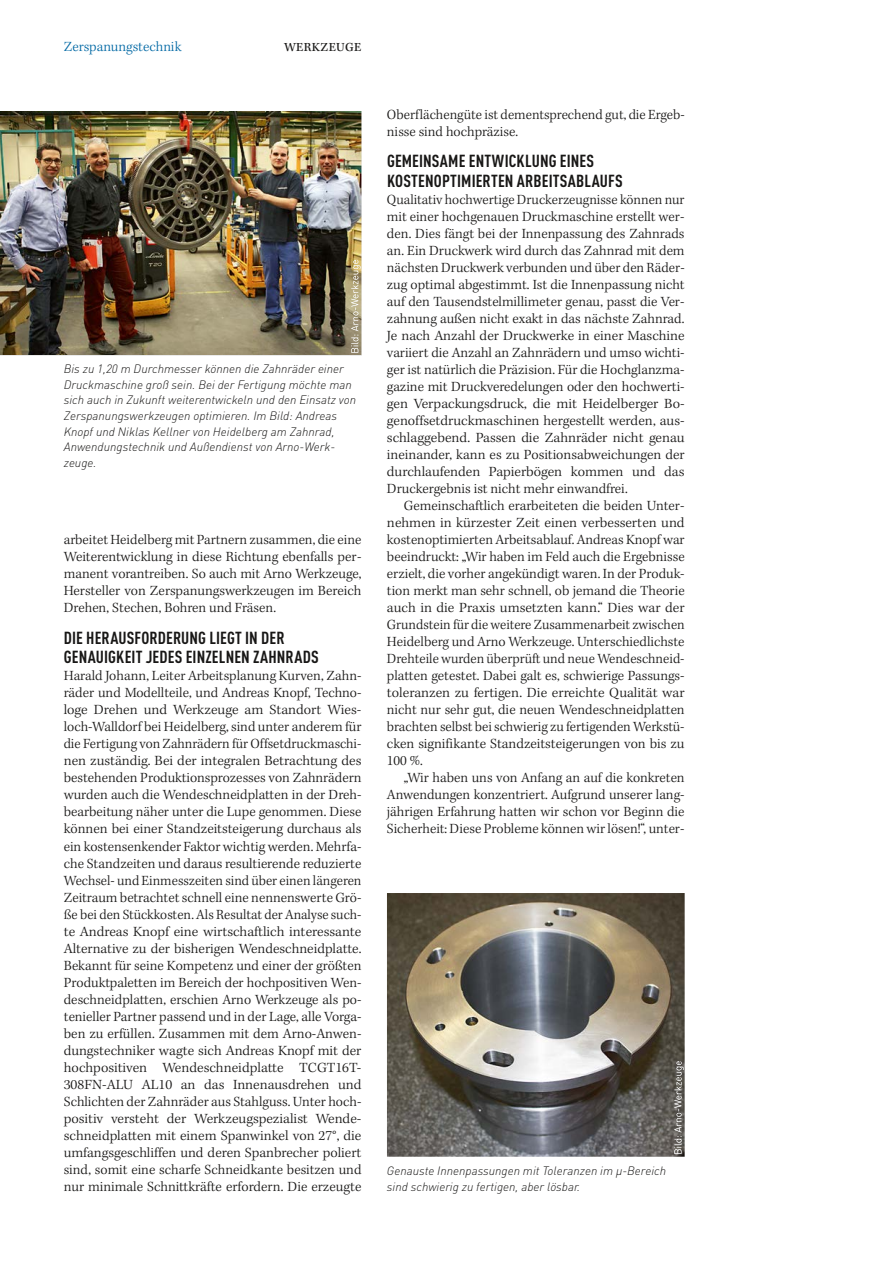
<style>
.page{position:relative;width:893px;height:1263px;background:#fff}
.page>*{position:absolute;margin:0;border:0;box-sizing:border-box;transform-origin:0 0}
.t1{font:700 condensed 17.25px/19.5px "DIN Pro";letter-spacing:.005em;color:#181716}
.t2{font:300 14.4px/17px "Kepler Std";color:#181716;text-align:justify}
.t3{font:300 14.4px "Kepler Std";color:#0068a4}
.t4{font:12.75px "Kepler Std Capt";letter-spacing:.03em;color:#181716}
.t5{font:italic 300 12px/15.8px "DIN Pro";color:#181716}
</style>
<div class="page">
<img style="left:387px;top:893px;width:298px;height:264px">
<svg style="left:674px;top:1061px;width:10px;height:93px"></svg>
<img style="left:0;top:111px;width:361px;height:244px">
<svg style="left:351px;top:260px;width:10px;height:93px"></svg>
<p class="t3" style="left:64px;top:38px;width:119px">Zerspanungstechnik</p>
<p class="t4" style="left:284px;top:40px;width:79px">WERKZEUGE</p>
<p class="t5" style="left:64px;top:360px;width:294px">Bis zu 1,20 m Durchmesser können die Zahnräder einer Druckmaschine groß sein. Bei der Fertigung möchte man sich auch in Zukunft weiterentwickeln und den Einsatz von Zerspanungswerkzeugen optimieren. Im Bild: Andreas Knopf und Niklas Kellner von Heidelberg am Zahnrad, Anwendungstechnik und Außendienst von Arno-Werk&shy;zeuge.</p>
<p class="t2" style="left:64px;top:532px;width:299px">arbeitet Heidelberg mit Partnern zusammen, die eine Weiterentwicklung in diese Richtung ebenfalls per&shy;manent vorantreiben. So auch mit Arno Werkzeuge, Hersteller von Zerspanungswerkzeugen im Bereich Drehen, Stechen, Bohren und Fräsen.</p>
<p class="t1" style="left:64px;top:626px;width:257px">DIE HERAUSFORDERUNG LIEGT IN DER<br>GENAUIGKEIT JEDES EINZELNEN ZAHNRADS</p>
<p class="t2" style="left:64px;top:668px;width:299px">Harald Johann, Leiter Arbeitsplanung Kurven, Zahn&shy;räder und Modellteile, und Andreas Knopf, Techno&shy;loge Drehen und Werkzeuge am Standort Wies&shy;loch-Walldorf bei Heidelberg, sind unter anderem für die Fertigung von Zahnrädern für Offsetdruckmaschi&shy;nen zuständig. Bei der integralen Betrachtung des bestehenden Produktionsprozesses von Zahnrädern wurden auch die Wendeschneidplatten in der Dreh&shy;bearbeitung näher unter die Lupe genommen. Diese können bei einer Standzeitsteigerung durchaus als ein kostensenkender Faktor wichtig werden. Mehrfa&shy;che Standzeiten und daraus resultierende reduzierte Wechsel- und Einmesszeiten sind über einen längeren Zeitraum betrachtet schnell eine nennenswerte Grö&shy;ße bei den Stückkosten. Als Resultat der Analyse such&shy;te Andreas Knopf eine wirtschaftlich interessante Alternative zu der bisherigen Wendeschneidplatte.<br>Bekannt für seine Kompetenz und einer der größten Produktpaletten im Bereich der hochpositiven Wen&shy;deschneidplatten, erschien Arno Werkzeuge als po&shy;tenieller Partner passend und in der Lage, alle Vorga&shy;ben zu erfüllen. Zusammen mit dem Arno-Anwen&shy;dungstechniker wagte sich Andreas Knopf mit der hochpositiven Wendeschneidplatte TCGT16T-308FN-ALU AL10 an das Innenausdrehen und Schlichten der Zahnräder aus Stahlguss. Unter hoch&shy;positiv versteht der Werkzeugspezialist Wende&shy;schneidplatten mit einem Spanwinkel von 27°, die umfangsgeschliffen und deren Spanbrecher poliert sind, somit eine scharfe Schneidkante besitzen und nur minimale Schnittkräfte erfordern. Die erzeugte</p>
<p class="t2" style="left:387px;top:107px;width:299px">Oberflächengüte ist dementsprechend gut, die Ergeb&shy;nisse sind hochpräzise.</p>
<p class="t1" style="left:387px;top:150px;width:237px">GEMEINSAME ENTWICKLUNG EINES<br>KOSTENOPTIMIERTEN ARBEITSABLAUFS</p>
<p class="t2" style="left:387px;top:192px;width:299px">Qualitativ hochwertige Druckerzeugnisse können nur mit einer hochgenauen Druckmaschine erstellt wer&shy;den. Dies fängt bei der Innenpassung des Zahnrads an. Ein Druckwerk wird durch das Zahnrad mit dem nächsten Druckwerk verbunden und über den Räder&shy;zug optimal abgestimmt. Ist die Innenpassung nicht auf den Tausendstelmillimeter genau, passt die Ver&shy;zahnung außen nicht exakt in das nächste Zahnrad.<br>Je nach Anzahl der Druckwerke in einer Maschine variiert die Anzahl an Zahnrädern und umso wichti&shy;ger ist natürlich die Präzision. Für die Hochglanzma&shy;gazine mit Druckveredelungen oder den hochwerti&shy;gen Verpackungsdruck, die mit Heidelberger Bo&shy;genoffsetdruckmaschinen hergestellt werden, aus&shy;schlaggebend. Passen die Zahnräder nicht genau ineinander, kann es zu Positionsabweichungen der durchlaufenden Papierbögen kommen und das Druckergebnis ist nicht mehr einwandfrei.</p>
<p class="t2" style="left:387px;top:498px;width:299px;text-indent:17px">Gemeinschaftlich erarbeiteten die beiden Unter&shy;nehmen in kürzester Zeit einen verbesserten und kostenoptimierten Arbeitsablauf. Andreas Knopf war beeindruckt: „Wir haben im Feld auch die Ergebnisse erzielt, die vorher angekündigt waren. In der Produk&shy;tion merkt man sehr schnell, ob jemand die Theorie auch in die Praxis umsetzten kann.“ Dies war der Grundstein für die weitere Zusammenarbeit zwischen Heidelberg und Arno Werkzeuge. Unterschiedlichste Drehteile wurden überprüft und neue Wendeschneid&shy;platten getestet. Dabei galt es, schwierige Passungs&shy;toleranzen zu fertigen. Die erreichte Qualität war nicht nur sehr gut, die neuen Wendeschneidplatten brachten selbst bei schwierig zu fertigenden Werkstü&shy;cken signifikante Standzeitsteigerungen von bis zu 100 %.</p>
<p class="t2" style="left:387px;top:770px;width:299px;text-indent:17px">„Wir haben uns von Anfang an auf die konkreten Anwendungen konzentriert. Aufgrund unserer lang&shy;jährigen Erfahrung hatten wir schon vor Beginn die Sicherheit: Diese Probleme können wir lösen!“, unter-</p>
<p class="t5" style="left:387px;top:1163px;width:281px">Genauste Innenpassungen mit Toleranzen im µ-Bereich sind schwierig zu fertigen, aber lösbar.</p>
</div>
